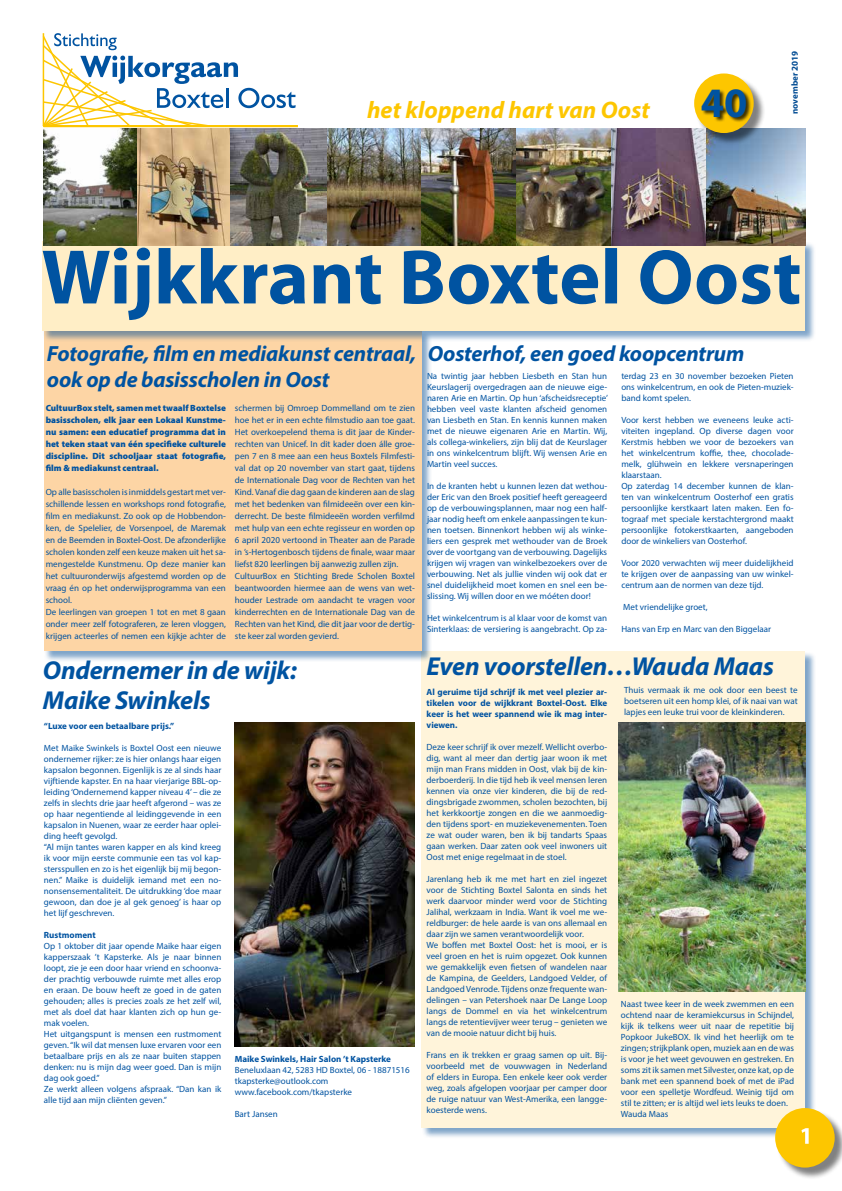
<style>
.page{position:relative;width:842px;height:1191px;background:#fff}
.page>*{position:absolute;margin:0;border:0;box-sizing:border-box;transform-origin:0 0}
.t1{font:700 42px "Myriad Pro";color:#0053a1}
.t2{font:italic 700 26px/30px "Myriad Pro";letter-spacing:-.01em;color:#0053a1}
.t3{font:italic 700 24px "Myriad Pro";color:#fdc600}
.t4{font:italic 700 22px/26px "Myriad Pro";letter-spacing:-.01em;color:#0053a1}
.t5{font:9px/11px "Myriad Pro";color:#0053a1}
.t6{font:900 9px/12px "Myriad Pro";color:#0053a1;text-align:justify}
.t7{font:700 9px/11px "Myriad Pro";color:#0053a1;text-align:justify}
.t8{font:700 9px "Myriad Pro";color:#004b93}
</style>
<div class="page">
<div style="left:422px;top:651px;width:394px;height:488px;background:#004b93;opacity:.5"></div>
<div style="left:421px;top:651px;width:384px;height:477px;background:#fff4da"></div>
<div style="left:44px;top:331px;width:389px;height:331px;background:#004b93;opacity:.5"></div>
<div style="left:44px;top:331px;width:377px;height:320px;background:#fdd5a5"></div>
<div style="left:43px;top:242px;width:773px;height:100px;background:#004b93;opacity:.5"></div>
<div style="left:43px;top:242px;width:762px;height:89px;background:#ffeec6"></div>
<hr style="left:43px;top:125px;width:255px;height:2px;background:#fdc600">
<svg style="left:42px;top:33px;width:254px;height:95px"></svg>
<svg style="left:43px;top:248px;width:756px;height:72px"></svg>
<img style="left:43px;top:129px;width:187px;height:116px">
<img style="left:230px;top:129px;width:575px;height:116px">
<div style="left:777px;top:1109px;width:65px;height:71px;background:#000;opacity:.5"></div>
<div style="left:775px;top:1108px;width:60px;height:59px;background:#fdc600;border-radius:50%"></div>
<div style="left:696px;top:75px;width:70px;height:71px;background:#000;opacity:.5"></div>
<div style="left:694px;top:73px;width:60px;height:60px;background:#fdc600;border-radius:50%"></div>
<svg style="left:801px;top:1128px;width:8px;height:15px"></svg>
<div style="left:702px;top:89px;width:50px;height:34px;background:#000;opacity:.75"></div>
<img style="left:235px;top:722px;width:180px;height:324px">
<img style="left:619px;top:722px;width:186px;height:270px">
<h3 class="t3" style="left:367px;top:95px;width:284px">het kloppend hart van Oost</h3>
<h1 class="t1" style="left:701px;top:75px;width:48px">40</h1>
<p class="t8" style="left:789px;top:114px;width:64px;rotate:-90deg">november 2019</p>
<h3 class="t4" style="left:47px;top:339px;width:371px">Fotografie, film en mediakunst centraal, ook op de basisscholen in Oost</h3>
<p class="t6" style="left:46px;top:401px;width:182px">CultuurBox stelt, samen met twaalf Boxtelse basisscholen, elk jaar een Lokaal Kunstme&shy;nu samen: een educatief programma dat in het teken staat van één specifieke culturele discipline. Dit schooljaar staat fotografie, film &amp; mediakunst centraal.</p>
<p class="t5" style="left:46px;top:485px;width:182px;line-height:12px">Op alle basisscholen is inmiddels gestart met ver&shy;schillende lessen en workshops rond fotografie, film en mediakunst. Zo ook op de Hobbendon&shy;ken, de Spelelier, de Vorsenpoel, de Maremak en de Beemden in Boxtel-Oost. De afzonderlijke scholen konden zelf een keuze maken uit het sa&shy;mengestelde Kunstmenu. Op deze manier kan het cultuuronderwijs afgestemd worden op de vraag én op het onderwijsprogramma van een school.<br>De leerlingen van groepen 1 tot en met 8 gaan onder meer zelf fotograferen, ze leren vloggen, krijgen acteerles of nemen een kijkje achter de</p>
<p class="t5" style="left:235px;top:402px;width:182px;line-height:12px">schermen bij Omroep Dommelland om te zien hoe het er in een echte filmstudio aan toe gaat.<br>Het overkoepelend thema is dit jaar de Kinder&shy;rechten van Unicef. In dit kader doen álle groe&shy;pen 7 en 8 mee aan een heus Boxtels Filmfesti&shy;val dat op 20 november van start gaat, tijdens de Internationale Dag voor de Rechten van het Kind. Vanaf die dag gaan de kinderen aan de slag met het bedenken van filmideeën over een kin&shy;derrecht. De beste filmideeën worden verfilmd met hulp van een echte regisseur en worden op 6 april 2020 vertoond in Theater aan de Parade in ’s-Hertogenbosch tijdens de finale, waar maar liefst 820 leerlingen bij aanwezig zullen zijn.<br>CultuurBox en Stichting Brede Scholen Boxtel beantwoorden hiermee aan de wens van wet&shy;houder Lestrade om aandacht te vragen voor kinderrechten en de Internationale Dag van de Rechten van het Kind, die dit jaar voor de dertig&shy;ste keer zal worden gevierd.</p>
<h2 class="t2" style="left:43px;top:654px;width:255px">Ondernemer in de wijk:<br>Maike Swinkels</h2>
<p class="t7" style="left:44px;top:720px;width:132px">“Luxe voor een betaalbare prijs.”</p>
<p class="t5" style="left:44px;top:742px;width:179px">Met Maike Swinkels is Boxtel Oost een nieuwe ondernemer rijker: ze is hier onlangs haar eigen kapsalon begonnen. Eigenlijk is ze al sinds haar vijftiende kapster. En na haar vierjarige BBL-op&shy;leiding ‘Ondernemend kapper niveau 4’ – die ze zelfs in slechts drie jaar heeft afgerond – was ze op haar negentiende al leidinggevende in een kapsalon in Nuenen, waar ze eerder haar oplei&shy;ding heeft gevolgd.<br>“Al mijn tantes waren kapper en als kind kreeg ik voor mijn eerste communie een tas vol kap&shy;stersspullen en zo is het eigenlijk bij mij begon&shy;nen.” Maike is duidelijk iemand met een no&shy;nonsensementaliteit. De uitdrukking ‘doe maar gewoon, dan doe je al gek genoeg’ is haar op het lijf geschreven.</p>
<p class="t7" style="left:44px;top:929px;width:53px">Rustmoment</p>
<p class="t5" style="left:44px;top:940px;width:179px">Op 1 oktober dit jaar opende Maike haar eigen kapperszaak ’t Kapsterke. Als je naar binnen loopt, zie je een door haar vriend en schoonva&shy;der prachtig verbouwde ruimte met alles erop en eraan. De bouw heeft ze goed in de gaten gehouden; alles is precies zoals ze het zelf wil, met als doel dat haar klanten zich op hun ge&shy;mak voelen.<br>Het uitgangspunt is mensen een rustmoment geven. “Ik wil dat mensen luxe ervaren voor een betaalbare prijs en als ze naar buiten stappen denken: nu is mijn dag weer goed. Dan is mijn dag ook goed.”<br>Ze werkt alleen volgens afspraak. “Dan kan ik alle tijd aan mijn cliënten geven.”</p>
<p class="t7" style="left:235px;top:1053px;width:158px">Maike Swinkels, Hair Salon ’t Kapsterke</p>
<p class="t5" style="left:235px;top:1064px;width:177px">Beneluxlaan 42, 5283 HD Boxtel, 06 - 18871516 tkapsterke@outlook.com www.facebook.com/tkapsterke</p>
<p class="t5" style="left:235px;top:1108px;width:44px">Bart Jansen</p>
<h3 class="t4" style="left:428px;top:340px;width:318px">Oosterhof, een goed koopcentrum</h3>
<p class="t5" style="left:427px;top:370px;width:182px;text-align:justify">Na twintig jaar hebben Liesbeth en Stan hun Keurslagerij overgedragen aan de nieuwe eige&shy;naren Arie en Martin. Op hun ‘afscheidsreceptie’ hebben veel vaste klanten afscheid genomen van Liesbeth en Stan. En kennis kunnen maken met de nieuwe eigenaren Arie en Martin. Wij, als collega-winkeliers, zijn blij dat de Keurslager in ons winkelcentrum blijft. Wij wensen Arie en Martin veel succes.</p>
<p class="t5" style="left:427px;top:480px;width:182px;text-align:justify">In de kranten hebt u kunnen lezen dat wethou&shy;der Eric van den Broek positief heeft gereageerd op de verbouwingsplannen, maar nog een half&shy;jaar nodig heeft om enkele aanpassingen te kun&shy;nen toetsen. Binnenkort hebben wij als winke&shy;liers een gesprek met wethouder van de Broek over de voortgang van de verbouwing. Dagelijks krijgen wij vragen van winkelbezoekers over de verbouwing. Net als jullie vinden wij ook dat er snel duidelijkheid moet komen en snel een be&shy;slissing. Wij wíllen door en we móéten door!</p>
<p class="t5" style="left:427px;top:612px;width:182px">Het winkelcentrum is al klaar voor de komst van<br>Sinterklaas: de versiering is aangebracht. Op za-</p>
<p class="t5" style="left:621px;top:370px;width:174px;text-align:justify">terdag 23 en 30 november bezoeken Pieten ons winkelcentrum, en ook de Pieten-muziek&shy;band komt spelen.</p>
<p class="t5" style="left:621px;top:414px;width:174px">Voor kerst hebben we eveneens leuke acti&shy;viteiten ingepland. Op diverse dagen voor Kerstmis hebben we voor de bezoekers van het winkelcentrum koffie, thee, chocolade&shy;melk, glühwein en lekkere versnaperingen klaarstaan.<br>Op zaterdag 14 december kunnen de klan&shy;ten van winkelcentrum Oosterhof een gratis persoonlijke kerstkaart laten maken. Een fo&shy;tograaf met speciale kerstachtergrond maakt persoonlijke fotokerstkaarten, aangeboden door de winkeliers van Oosterhof.</p>
<p class="t5" style="left:621px;top:557px;width:174px;text-align:justify">Voor 2020 verwachten wij meer duidelijkheid te krijgen over de aanpassing van uw winkel&shy;centrum aan de normen van deze tijd.</p>
<p class="t5" style="left:623px;top:601px;width:86px">Met vriendelijke groet,</p>
<p class="t5" style="left:621px;top:623px;width:151px">Hans van Erp en Marc van den Biggelaar</p>
<h2 class="t2" style="left:427px;top:650px;width:349px">Even voorstellen…Wauda Maas</h2>
<p class="t7" style="left:427px;top:686px;width:182px">Al geruime tijd schrijf ik met veel plezier ar&shy;tikelen voor de wijkkrant Boxtel-Oost. Elke keer is het weer spannend wie ik mag inter&shy;viewen.</p>
<p class="t5" style="left:427px;top:741px;width:182px;text-align:justify">Deze keer schrijf ik over mezelf. Wellicht overbo&shy;dig, want al meer dan dertig jaar woon ik met mijn man Frans midden in Oost, vlak bij de kin&shy;derboerderij. In die tijd heb ik veel mensen leren kennen via onze vier kinderen, die bij de red&shy;dingsbrigade zwommen, scholen bezochten, bij het kerkkoortje zongen en die we aanmoedig&shy;den tijdens sport- en muziekevenementen. Toen ze wat ouder waren, ben ik bij tandarts Spaas gaan werken. Daar zaten ook veel inwoners uit Oost met enige regelmaat in de stoel.</p>
<p class="t5" style="left:427px;top:873px;width:182px">Jarenlang heb ik me met hart en ziel ingezet voor de Stichting Boxtel Salonta en sinds het werk daarvoor minder werd voor de Stichting Jalihal, werkzaam in India. Want ik voel me we&shy;reldburger: de hele aarde is van ons allemaal en daar zijn we samen verantwoordelijk voor.<br>We boffen met Boxtel Oost: het is mooi, er is veel groen en het is ruim opgezet. Ook kunnen we gemakkelijk even fietsen of wandelen naar de Kampina, de Geelders, Landgoed Velder, of Landgoed Venrode. Tijdens onze frequente wan&shy;delingen – van Petershoek naar De Lange Loop langs de Dommel en via het winkelcentrum langs de retentievijver weer terug – genieten we van de mooie natuur dicht bij huis.</p>
<p class="t5" style="left:427px;top:1049px;width:182px;text-align:justify">Frans en ik trekken er graag samen op uit. Bij&shy;voorbeeld met de vouwwagen in Nederland of elders in Europa. Een enkele keer ook verder weg, zoals afgelopen voorjaar per camper door de ruige natuur van West-Amerika, een langge&shy;koesterde wens.</p>
<p class="t5" style="left:624px;top:684px;width:175px;text-align:justify">Thuis vermaak ik me ook door een beest te boetseren uit een homp klei, of ik naai van wat lapjes een leuke trui voor de kleinkinderen.</p>
<p class="t5" style="left:621px;top:998px;width:175px">Naast twee keer in de week zwemmen en een ochtend naar de keramiekcursus in Schijndel, kijk ik telkens weer uit naar de repetitie bij Popkoor JukeBOX. Ik vind het heerlijk om te zingen; strijkplank open, muziek aan en de was is voor je het weet gevouwen en gestreken. En soms zit ik samen met Silvester, onze kat, op de bank met een spannend boek of met de iPad voor een spelletje Wordfeud. Weinig tijd om stil te zitten; er is altijd wel iets leuks te doen.<br>Wauda Maas</p>
</div>
